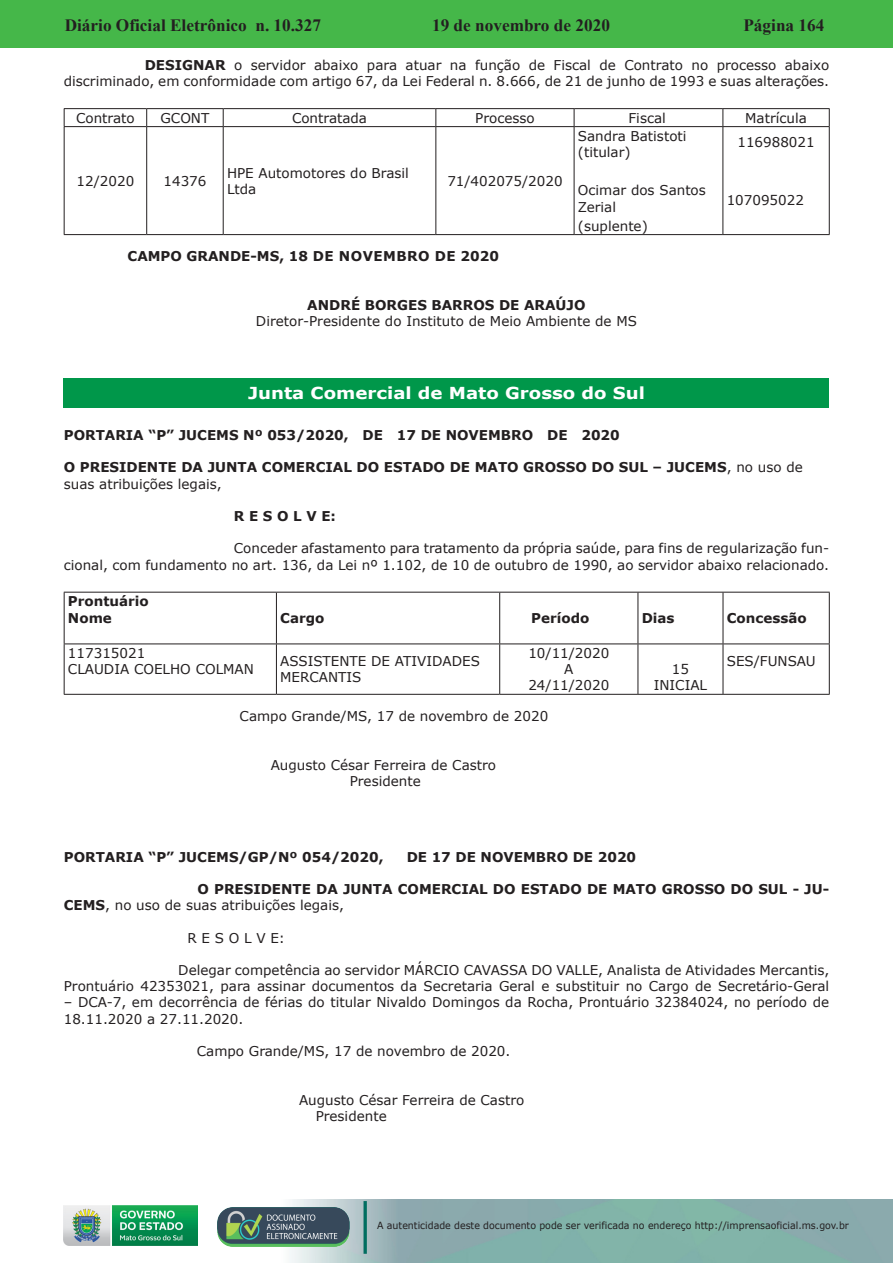
<style>
.page{position:relative;width:893px;height:1263px;background:#fff}
.page>*{position:absolute;margin:0;border:0;box-sizing:border-box;transform-origin:0 0}
.t1{font:700 17.25px "Times New Roman";color:#231f20}
.t2{font:700 16.5px "Verdana";color:#fff;scale:1.1 1}
.t3{font:13.5px/16.2px "Verdana";color:#231f20}
.t4{font:700 13.5px/16.2px "Verdana";color:#231f20}
.t5{font:9.9px "Verdana";color:#231f20;scale:.95 1}
.s1{font-weight:700}
.s2{font-weight:400}
</style>
<div class="page">
<div style="left:0;top:0;width:893px;height:48px;background:#45b749"></div>
<img style="left:63px;top:1199px;width:830px;height:64px">
<img style="left:364px;top:1202px;width:2px;height:51px">
<img style="left:218px;top:1207px;width:132px;height:39px">
<img style="left:64px;top:1205px;width:134px;height:41px">
<hr style="left:64px;top:108px;width:83px;height:1px;background:#231f20">
<svg style="left:64px;top:109px;width:1px;height:17px"></svg>
<hr style="left:147px;top:108px;width:76px;height:1px;background:#231f20">
<svg style="left:146px;top:109px;width:1px;height:17px"></svg>
<hr style="left:223px;top:108px;width:213px;height:1px;background:#231f20">
<svg style="left:223px;top:109px;width:1px;height:17px"></svg>
<hr style="left:436px;top:108px;width:138px;height:1px;background:#231f20">
<svg style="left:435px;top:109px;width:1px;height:17px"></svg>
<hr style="left:574px;top:108px;width:149px;height:1px;background:#231f20">
<svg style="left:574px;top:109px;width:1px;height:17px"></svg>
<hr style="left:723px;top:108px;width:107px;height:1px;background:#231f20">
<svg style="left:722px;top:109px;width:1px;height:17px"></svg>
<svg style="left:829px;top:109px;width:1px;height:17px"></svg>
<hr style="left:64px;top:126px;width:83px;height:1px;background:#231f20">
<hr style="left:64px;top:127px;width:1px;height:107px;background:#231f20">
<hr style="left:147px;top:126px;width:76px;height:1px;background:#231f20">
<hr style="left:146px;top:127px;width:1px;height:107px;background:#231f20">
<hr style="left:223px;top:126px;width:213px;height:1px;background:#231f20">
<hr style="left:223px;top:127px;width:1px;height:107px;background:#231f20">
<hr style="left:436px;top:126px;width:138px;height:1px;background:#231f20">
<hr style="left:435px;top:127px;width:1px;height:107px;background:#231f20">
<hr style="left:574px;top:126px;width:149px;height:1px;background:#231f20">
<hr style="left:574px;top:127px;width:1px;height:107px;background:#231f20">
<hr style="left:723px;top:126px;width:107px;height:1px;background:#231f20">
<hr style="left:722px;top:127px;width:1px;height:107px;background:#231f20">
<hr style="left:829px;top:127px;width:1px;height:107px;background:#231f20">
<hr style="left:64px;top:234px;width:83px;height:1px;background:#231f20">
<hr style="left:147px;top:234px;width:76px;height:1px;background:#231f20">
<hr style="left:223px;top:234px;width:213px;height:1px;background:#231f20">
<hr style="left:436px;top:234px;width:138px;height:1px;background:#231f20">
<hr style="left:574px;top:234px;width:149px;height:1px;background:#231f20">
<hr style="left:723px;top:234px;width:107px;height:1px;background:#231f20">
<div style="left:64px;top:378px;width:765px;height:30px;background:#00974a"></div>
<hr style="left:64px;top:592px;width:212px;height:1px;background:#231f20">
<hr style="left:64px;top:592px;width:1px;height:51px;background:#231f20">
<hr style="left:276px;top:592px;width:224px;height:1px;background:#231f20">
<hr style="left:276px;top:592px;width:1px;height:51px;background:#231f20">
<hr style="left:500px;top:592px;width:138px;height:1px;background:#231f20">
<hr style="left:499px;top:592px;width:1px;height:51px;background:#231f20">
<hr style="left:638px;top:592px;width:85px;height:1px;background:#231f20">
<hr style="left:638px;top:592px;width:1px;height:51px;background:#231f20">
<hr style="left:723px;top:592px;width:107px;height:1px;background:#231f20">
<hr style="left:723px;top:592px;width:1px;height:51px;background:#231f20">
<hr style="left:829px;top:592px;width:1px;height:51px;background:#231f20">
<hr style="left:64px;top:643px;width:212px;height:1px;background:#231f20">
<hr style="left:64px;top:644px;width:1px;height:50px;background:#231f20">
<hr style="left:276px;top:643px;width:224px;height:1px;background:#231f20">
<hr style="left:276px;top:644px;width:1px;height:50px;background:#231f20">
<hr style="left:500px;top:643px;width:138px;height:1px;background:#231f20">
<hr style="left:499px;top:644px;width:1px;height:50px;background:#231f20">
<hr style="left:638px;top:643px;width:85px;height:1px;background:#231f20">
<hr style="left:638px;top:644px;width:1px;height:50px;background:#231f20">
<hr style="left:723px;top:643px;width:107px;height:1px;background:#231f20">
<hr style="left:723px;top:644px;width:1px;height:50px;background:#231f20">
<hr style="left:829px;top:644px;width:1px;height:50px;background:#231f20">
<hr style="left:64px;top:694px;width:212px;height:1px;background:#231f20">
<hr style="left:276px;top:694px;width:224px;height:1px;background:#231f20">
<hr style="left:500px;top:694px;width:138px;height:1px;background:#231f20">
<hr style="left:638px;top:694px;width:85px;height:1px;background:#231f20">
<hr style="left:723px;top:694px;width:107px;height:1px;background:#231f20">
<p class="t1" style="left:65px;top:13px;width:258px">Diário Oficial Eletrônico n. 10.327</p>
<p class="t1" style="left:432px;top:13px;width:179px">19 de novembro de 2020</p>
<p class="t1" style="left:743px;top:13px;width:82px">Página 164</p>
<p class="t3" style="left:64px;top:57px;width:767px;text-align:right"><span class="s1">DESIGNAR</span> o servidor abaixo para atuar na função de Fiscal de Contrato no processo abaixo discriminado, em conformidade com artigo 67, da Lei Federal n. 8.666, de 21 de junho de 1993 e suas alterações.</p>
<p class="t3" style="left:76px;top:110px;width:60px">Contrato</p>
<p class="t3" style="left:160px;top:110px;width:50px">GCONT</p>
<p class="t3" style="left:292px;top:110px;width:77px">Contratada</p>
<p class="t3" style="left:475px;top:110px;width:61px">Processo</p>
<p class="t3" style="left:629px;top:110px;width:39px">Fiscal</p>
<p class="t3" style="left:745px;top:110px;width:63px">Matrícula</p>
<p class="t3" style="left:77px;top:173px;width:59px">12/2020</p>
<p class="t3" style="left:163px;top:173px;width:44px">14376</p>
<p class="t3" style="left:227px;top:165px;width:183px">HPE Automotores do Brasil<br>Ltda</p>
<p class="t3" style="left:447px;top:173px;width:117px">71/402075/2020</p>
<p class="t3" style="left:578px;top:128px;width:110px">Sandra Batistoti (titular)</p>
<p class="t3" style="left:578px;top:182px;width:129px">Ocimar dos Santos<br>Zerial</p>
<p class="t3" style="left:578px;top:218px;width:71px">(suplente)</p>
<p class="t4" style="left:128px;top:248px;width:373px">CAMPO GRANDE-MS, 18 DE NOVEMBRO DE 2020</p>
<p class="t4" style="left:307px;top:297px;width:280px">ANDRÉ BORGES BARROS DE ARAÚJO</p>
<p class="t3" style="left:256px;top:313px;width:383px">Diretor-Presidente do Instituto de Meio Ambiente de MS</p>
<p class="t3" style="left:737px;top:134px;width:79px">116988021</p>
<p class="t3" style="left:727px;top:192px;width:79px">107095022</p>
<p class="t2" style="left:248px;top:381px;width:362px">Junta Comercial de Mato Grosso do Sul</p>
<p class="t4" style="left:64px;top:427px;width:557px">PORTARIA “P” JUCEMS Nº 053/2020, DE 17 DE NOVEMBRO DE 2020</p>
<p class="t4" style="left:64px;top:459px;width:740px">O PRESIDENTE DA JUNTA COMERCIAL DO ESTADO DE MATO GROSSO DO SUL – JUCEMS<span class="s2">, no uso de suas atribuições legais,</span></p>
<p class="t4" style="left:234px;top:508px;width:104px">R E S O L V E:</p>
<p class="t3" style="left:64px;top:540px;width:767px;text-align:right">Conceder afastamento para tratamento da própria saúde, para fins de regularização fun-<br>cional, com fundamento no art. 136, da Lei nº 1.102, de 10 de outubro de 1990, ao servidor abaixo relacionado.</p>
<p class="t4" style="left:68px;top:593px;width:82px">Prontuário<br>Nome</p>
<p class="t4" style="left:280px;top:609px;width:46px">Cargo</p>
<p class="t4" style="left:531px;top:609px;width:60px">Período</p>
<p class="t4" style="left:642px;top:609px;width:34px">Dias</p>
<p class="t4" style="left:727px;top:609px;width:81px">Concessão</p>
<p class="t3" style="left:68px;top:645px;width:187px">117315021<br>CLAUDIA COELHO COLMAN</p>
<p class="t3" style="left:280px;top:653px;width:201px">ASSISTENTE DE ATIVIDADES<br>MERCANTIS</p>
<p class="t3" style="left:528px;top:645px;width:82px;text-align:center">10/11/2020<br>A<br>24/11/2020</p>
<p class="t3" style="left:240px;top:708px;width:310px">Campo Grande/MS, 17 de novembro de 2020</p>
<p class="t3" style="left:271px;top:756px;width:227px;text-align:center">Augusto César Ferreira de Castro<br>Presidente</p>
<p class="t3" style="left:654px;top:661px;width:55px;text-align:center">15<br>INICIAL</p>
<p class="t3" style="left:727px;top:653px;width:91px">SES/FUNSAU</p>
<p class="t4" style="left:64px;top:848px;width:321px">PORTARIA “P” JUCEMS/GP/Nº 054/2020,</p>
<p class="t4" style="left:407px;top:848px;width:231px">DE 17 DE NOVEMBRO DE 2020</p>
<p class="t4" style="left:64px;top:881px;width:767px;text-indent:134px">O PRESIDENTE DA JUNTA COMERCIAL DO ESTADO DE MATO GROSSO DO SUL - JU-<br>CEMS<span class="s2">, no uso de suas atribuições legais,</span></p>
<p class="t3" style="left:187px;top:929px;width:99px">R E S O L V E:</p>
<p class="t3" style="left:64px;top:962px;width:767px;text-align:right">Delegar competência ao servidor MÁRCIO CAVASSA DO VALLE, Analista de Atividades Mercantis,<br>Prontuário 42353021, para assinar documentos da Secretaria Geral e substituir no Cargo de Secretário-Geral</p>
<p class="t3" style="left:64px;top:994px;width:767px">– DCA-7, em decorrência de férias do titular Nivaldo Domingos da Rocha, Prontuário 32384024, no período de<br>18.11.2020 a 27.11.2020.</p>
<p class="t3" style="left:197px;top:1043px;width:315px">Campo Grande/MS, 17 de novembro de 2020.</p>
<p class="t3" style="left:316px;top:1091px;width:210px;text-indent:-17px">Augusto César Ferreira de Castro<br>Presidente</p>
<p class="t5" style="left:377px;top:1219px;width:498px">A autenticidade deste documento pode ser verificada no endereço http://imprensaoficial.ms.gov.br</p>
</div>
